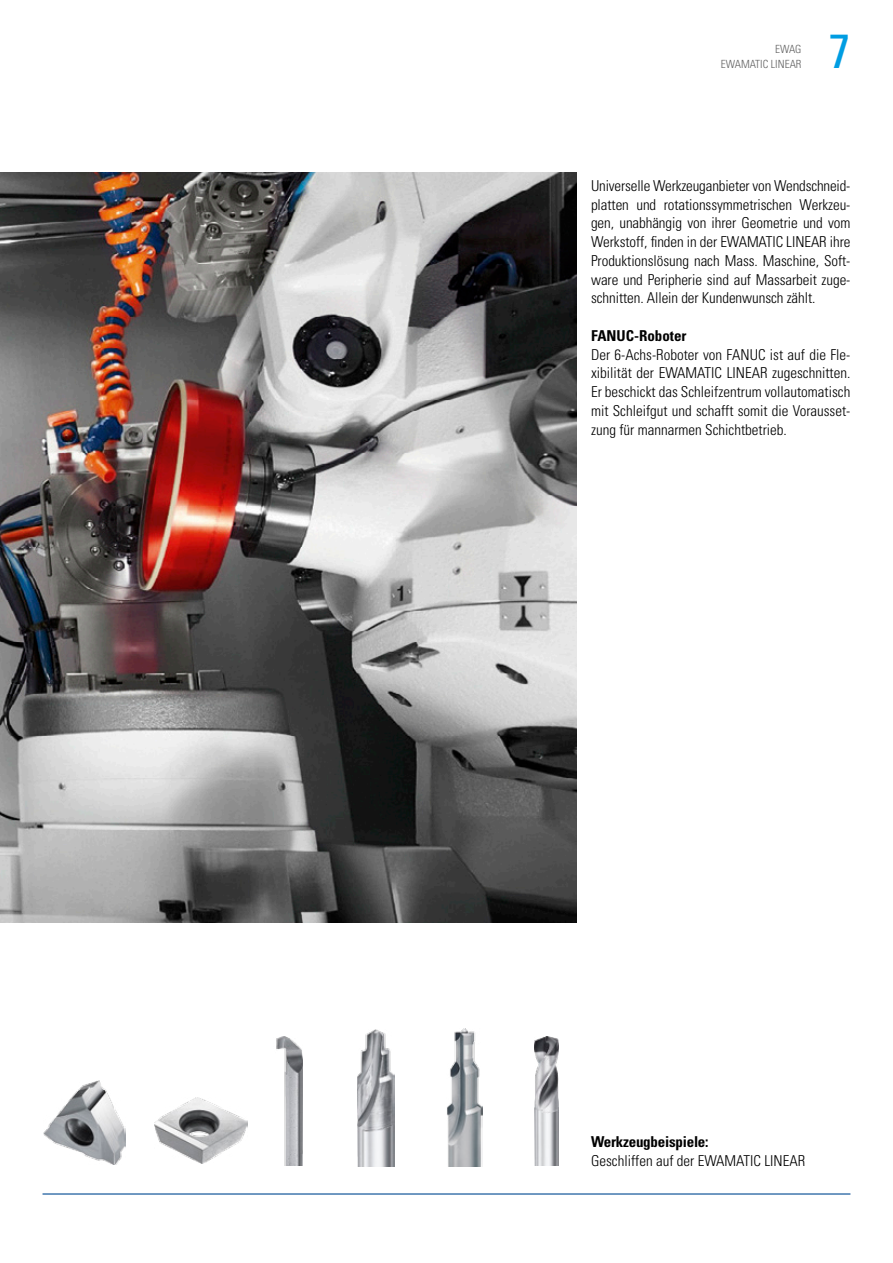
<style>
.page{position:relative;width:893px;height:1263px;background:#fff}
.page>*{position:absolute;margin:0;border:0;box-sizing:border-box;transform-origin:0 0}
.t1{font:condensed 48px "Univers LT";color:#009de2}
.t2{font:300 condensed 15px/18.8px "Univers LT";color:#000;text-align:justify}
.t3{font:700 condensed 15px "Univers LT";letter-spacing:-.015em;color:#000}
.t4{font:300 condensed 11.25px/15px "Univers LT";color:#626262;text-align:right}
</style>
<div class="page">
<hr style="left:43px;top:1193px;width:807px;height:1px;background:#004992">
<img style="left:0;top:172px;width:576px;height:750px">
<img style="left:44px;top:1081px;width:82px;height:83px">
<img style="left:155px;top:1098px;width:92px;height:65px">
<img style="left:357px;top:1029px;width:37px;height:137px">
<img style="left:447px;top:1029px;width:36px;height:137px">
<img style="left:534px;top:1036px;width:25px;height:130px">
<img style="left:276px;top:1036px;width:27px;height:130px">
<p class="t4" style="left:721px;top:42px;width:82px">EWAG<br>EWAMATIC LINEAR</p>
<h1 class="t1" style="left:829px;top:21px;width:23px">7</h1>
<p class="t2" style="left:591px;top:176px;width:261px">Universelle Werkzeuganbieter von Wendschneid&shy;platten und rotationssymmetrischen Werkzeu&shy;gen, unabhängig von ihrer Geometrie und vom Werkstoff, finden in der EWAMATIC LINEAR ihre Produktionslösung nach Mass. Maschine, Soft&shy;ware und Peripherie sind auf Massarbeit zuge&shy;schnitten. Allein der Kundenwunsch zählt.</p>
<p class="t3" style="left:591px;top:326px;width:97px">FANUC-Roboter</p>
<p class="t2" style="left:591px;top:345px;width:261px">Der 6-Achs-Roboter von FANUC ist auf die Fle&shy;xibilität der EWAMATIC LINEAR zugeschnitten.<br>Er beschickt das Schleifzentrum vollautomatisch mit Schleifgut und schafft somit die Vorausset&shy;zung für mannarmen Schichtbetrieb.</p>
<p class="t3" style="left:591px;top:1132px;width:119px">Werkzeugbeispiele:</p>
<p class="t2" style="left:591px;top:1151px;width:216px">Geschliffen auf der EWAMATIC LINEAR</p>
</div>
